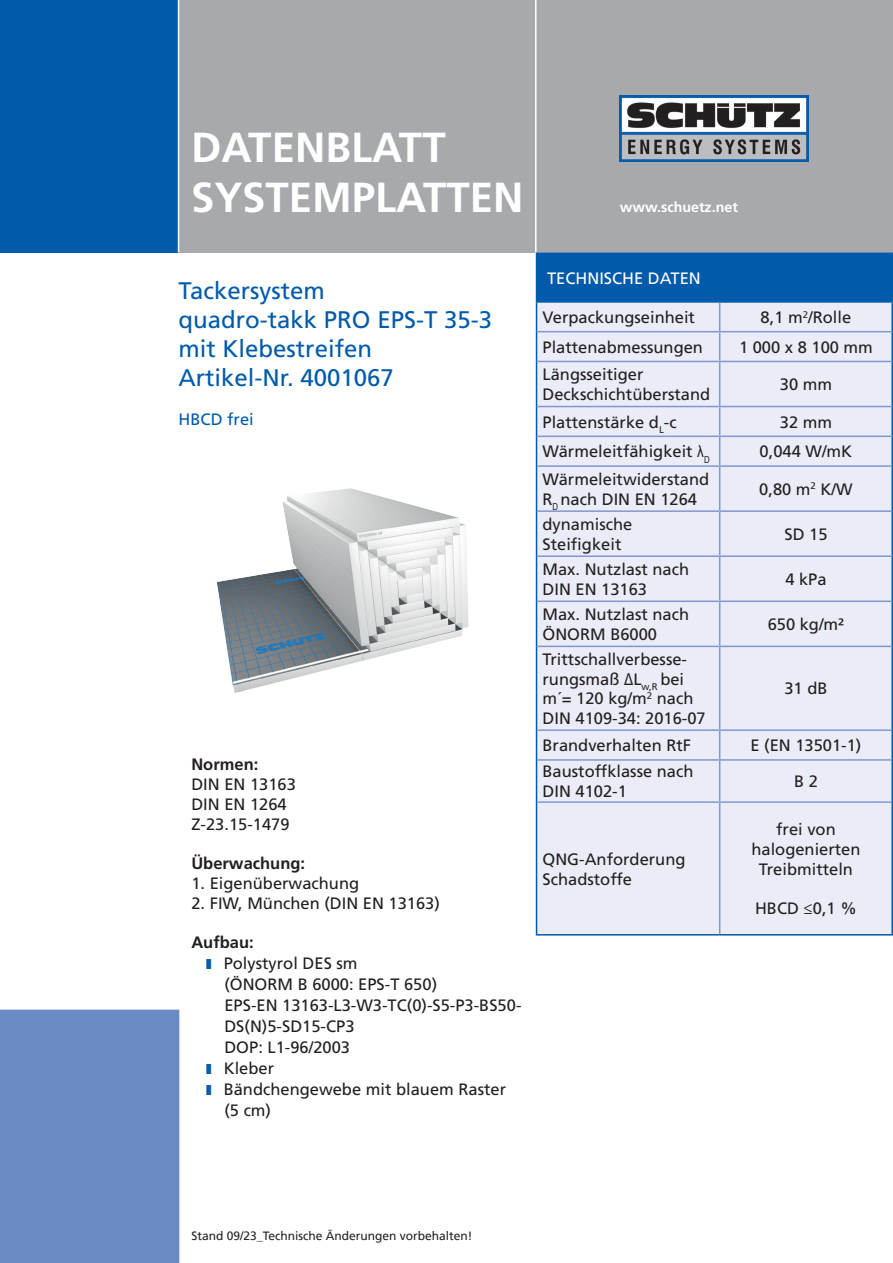
<style>
.page{position:relative;width:893px;height:1263px;background:#fff}
.page>*{position:absolute;margin:0;border:0;box-sizing:border-box;transform-origin:0 0}
.t1{font:700 42px/50.4px "Frutiger LT Std";color:#fff}
.t2{font:24px "Frutiger LT Std";color:#015aaa}
.t3{font:16.5px/19.8px "Frutiger LT Std";color:#231f20}
.t4{font:700 16.5px "Frutiger LT Std";color:#231f20}
.t5{font:16.5px "Frutiger LT Std";color:#fff}
.t6{font:16.5px "Frutiger LT Std";color:#015aaa}
.t7{font:700 14.25px "Frutiger LT Std";color:#fff}
.t8{font:12px "Frutiger";color:#231f20}
.s1{font-weight:900;font-size:14.25px;color:#015dab}
.s2{font-family:"Arial Narrow"}
</style>
<div class="page">
<div style="left:179px;top:0;width:178px;height:253px;background:#a8a9ad"></div>
<div style="left:357px;top:0;width:179px;height:253px;background:#a8a9ad"></div>
<div style="left:536px;top:0;width:178px;height:253px;background:#a8a9ad"></div>
<div style="left:714px;top:0;width:179px;height:253px;background:#a8a9ad"></div>
<div style="left:0;top:0;width:179px;height:253px;background:#015aaa"></div>
<hr style="left:535px;top:0;width:1px;height:253px;background:#fff">
<hr style="left:178px;top:0;width:1px;height:253px;background:#fff">
<div style="left:0;top:1010px;width:179px;height:253px;background:#6a8ac5"></div>
<img style="left:620px;top:96px;width:189px;height:66px">
<div style="left:536px;top:253px;width:356px;height:49px;background:#015aaa"></div>
<div style="left:537px;top:303px;width:354px;height:631px;background:#eaedf7"></div>
<hr style="left:891px;top:303px;width:2px;height:29px;background:#015aaa">
<svg style="left:536px;top:303px;width:1px;height:58px"></svg>
<hr style="left:891px;top:332px;width:2px;height:29px;background:#015aaa">
<hr style="left:536px;top:361px;width:1px;height:45px;background:#015aaa">
<hr style="left:891px;top:361px;width:2px;height:45px;background:#015aaa">
<hr style="left:536px;top:406px;width:1px;height:30px;background:#015aaa">
<hr style="left:891px;top:406px;width:2px;height:30px;background:#015aaa">
<hr style="left:536px;top:436px;width:1px;height:30px;background:#015aaa">
<hr style="left:891px;top:436px;width:2px;height:30px;background:#015aaa">
<hr style="left:536px;top:466px;width:1px;height:45px;background:#015aaa">
<hr style="left:891px;top:466px;width:2px;height:45px;background:#015aaa">
<hr style="left:536px;top:511px;width:1px;height:45px;background:#015aaa">
<hr style="left:891px;top:511px;width:2px;height:45px;background:#015aaa">
<hr style="left:536px;top:556px;width:1px;height:45px;background:#015aaa">
<hr style="left:891px;top:556px;width:2px;height:45px;background:#015aaa">
<hr style="left:536px;top:601px;width:1px;height:45px;background:#015aaa">
<hr style="left:891px;top:601px;width:2px;height:45px;background:#015aaa">
<hr style="left:536px;top:646px;width:1px;height:84px;background:#015aaa">
<hr style="left:891px;top:646px;width:2px;height:84px;background:#015aaa">
<hr style="left:536px;top:730px;width:1px;height:30px;background:#015aaa">
<hr style="left:891px;top:730px;width:2px;height:30px;background:#015aaa">
<hr style="left:536px;top:760px;width:1px;height:42px;background:#015aaa">
<hr style="left:891px;top:760px;width:2px;height:42px;background:#015aaa">
<hr style="left:536px;top:802px;width:1px;height:132px;background:#015aaa">
<hr style="left:891px;top:802px;width:2px;height:132px;background:#015aaa">
<hr style="left:536px;top:934px;width:184px;height:1px;background:#015aaa">
<hr style="left:720px;top:934px;width:173px;height:1px;background:#015aaa">
<hr style="left:720px;top:253px;width:173px;height:1px;background:#015aaa">
<hr style="left:891px;top:254px;width:2px;height:47px;background:#015aaa">
<hr style="left:536px;top:301px;width:184px;height:2px;background:#015aaa">
<hr style="left:720px;top:301px;width:173px;height:2px;background:#015aaa">
<hr style="left:537px;top:331px;width:183px;height:1px;background:#8197cd">
<hr style="left:720px;top:331px;width:171px;height:1px;background:#8197cd">
<svg style="left:719px;top:303px;width:1px;height:58px"></svg>
<hr style="left:537px;top:361px;width:183px;height:1px;background:#8197cd">
<hr style="left:720px;top:361px;width:171px;height:1px;background:#8197cd">
<hr style="left:719px;top:362px;width:1px;height:44px;background:#8197cd">
<hr style="left:537px;top:406px;width:183px;height:1px;background:#8197cd">
<hr style="left:720px;top:406px;width:171px;height:1px;background:#8197cd">
<hr style="left:537px;top:436px;width:183px;height:1px;background:#8197cd">
<hr style="left:720px;top:436px;width:171px;height:1px;background:#8197cd">
<svg style="left:719px;top:407px;width:1px;height:58px"></svg>
<hr style="left:537px;top:465px;width:183px;height:2px;background:#8197cd">
<hr style="left:720px;top:465px;width:171px;height:2px;background:#8197cd">
<hr style="left:719px;top:467px;width:1px;height:43px;background:#8197cd">
<hr style="left:537px;top:510px;width:183px;height:2px;background:#8197cd">
<hr style="left:720px;top:510px;width:171px;height:2px;background:#8197cd">
<hr style="left:719px;top:512px;width:1px;height:43px;background:#8197cd">
<hr style="left:537px;top:555px;width:183px;height:2px;background:#8197cd">
<hr style="left:720px;top:555px;width:171px;height:2px;background:#8197cd">
<hr style="left:719px;top:557px;width:1px;height:43px;background:#8197cd">
<hr style="left:537px;top:600px;width:183px;height:2px;background:#8197cd">
<hr style="left:720px;top:600px;width:171px;height:2px;background:#8197cd">
<hr style="left:719px;top:602px;width:1px;height:44px;background:#8197cd">
<hr style="left:537px;top:646px;width:183px;height:1px;background:#8197cd">
<hr style="left:720px;top:646px;width:171px;height:1px;background:#8197cd">
<hr style="left:719px;top:647px;width:1px;height:82px;background:#8197cd">
<hr style="left:537px;top:729px;width:183px;height:2px;background:#8197cd">
<hr style="left:720px;top:729px;width:171px;height:2px;background:#8197cd">
<svg style="left:719px;top:731px;width:1px;height:28px"></svg>
<hr style="left:537px;top:759px;width:183px;height:2px;background:#8197cd">
<hr style="left:720px;top:759px;width:171px;height:2px;background:#8197cd">
<hr style="left:719px;top:761px;width:1px;height:40px;background:#8197cd">
<hr style="left:719px;top:803px;width:1px;height:131px;background:#8197cd">
<hr style="left:537px;top:801px;width:183px;height:2px;background:#8197cd">
<hr style="left:720px;top:801px;width:171px;height:2px;background:#8197cd">
<img style="left:217px;top:488px;width:251px;height:205px">
<p class="t1" style="left:191px;top:122px;width:334px">DATENBLATT<br>SYSTEMPLATTEN</p>
<p class="t7" style="left:620px;top:199px;width:119px">www.schuetz.net</p>
<p class="t2" style="left:179px;top:277px;width:148px">Tackersystem</p>
<p class="t2" style="left:179px;top:306px;width:315px">quadro-takk PRO EPS-T 35-3</p>
<p class="t2" style="left:179px;top:335px;width:195px">mit Klebestreifen</p>
<p class="t2" style="left:179px;top:363px;width:217px">Artikel-Nr. 4001067</p>
<p class="t6" style="left:179px;top:410px;width:77px">HBCD frei</p>
<p class="t4" style="left:191px;top:755px;width:68px">Normen:</p>
<p class="t3" style="left:191px;top:774px;width:106px">DIN EN 13163</p>
<p class="t3" style="left:191px;top:794px;width:97px">DIN EN 1264</p>
<p class="t3" style="left:191px;top:814px;width:100px">Z-23.15-1479</p>
<p class="t4" style="left:191px;top:854px;width:115px">Überwachung:</p>
<p class="t3" style="left:191px;top:873px;width:169px">1. Eigenüberwachung</p>
<p class="t3" style="left:191px;top:893px;width:250px">2. FIW, München (DIN EN 13163)</p>
<p class="t4" style="left:191px;top:933px;width:64px">Aufbau:</p>
<p class="t3" style="left:206px;top:954px;width:153px"><span class="s1">II</span> Polystyrol DES sm</p>
<p class="t3" style="left:224px;top:974px;width:299px;line-height:21px">(ÖNORM B 6000: EPS-T 650)<br>EPS-EN 13163-L3-W3-TC(0)-S5-P3-BS50-<br>DS(N)5-SD15-CP3</p>
<p class="t3" style="left:224px;top:1038px;width:127px">DOP: L1-96/2003</p>
<p class="t3" style="left:206px;top:1059px;width:70px"><span class="s1">II</span> Kleber</p>
<p class="t3" style="left:206px;top:1080px;width:302px"><span class="s1">II</span> Bändchengewebe mit blauem Raster</p>
<p class="t3" style="left:224px;top:1101px;width:48px">(5 cm)</p>
<p class="t5" style="left:547px;top:268px;width:155px">TECHNISCHE DATEN</p>
<p class="t3" style="left:542px;top:307px;width:154px">Verpackungseinheit</p>
<p class="t3" style="left:761px;top:307px;width:92px">8,1 m<sup>2</sup>/Rolle</p>
<p class="t3" style="left:542px;top:337px;width:162px">Plattenabmessungen</p>
<p class="t3" style="left:739px;top:337px;width:135px">1 000 x 8 100 mm</p>
<p class="t3" style="left:542px;top:365px;width:102px">Längsseitiger</p>
<p class="t3" style="left:542px;top:384px;width:169px">Deckschichtüberstand</p>
<p class="t3" style="left:780px;top:375px;width:54px">30 mm</p>
<p class="t3" style="left:542px;top:412px;width:136px">Plattenstärke d<sub>L</sub>-c</p>
<p class="t3" style="left:780px;top:412px;width:54px">32 mm</p>
<p class="t3" style="left:542px;top:442px;width:169px">Wärmeleitfähigkeit <span class="s2">λ</span><sub>D</sub></p>
<p class="t3" style="left:760px;top:442px;width:94px">0,044 W/mK</p>
<p class="t3" style="left:542px;top:469px;width:168px">Wärmeleitwiderstand<br>R<sub>D</sub> nach DIN EN 1264</p>
<p class="t3" style="left:759px;top:479px;width:95px">0,80 m<sup>2</sup> K/W</p>
<p class="t3" style="left:542px;top:514px;width:91px">dynamische</p>
<p class="t3" style="left:542px;top:534px;width:80px">Steifigkeit</p>
<p class="t3" style="left:784px;top:524px;width:45px">SD 15</p>
<p class="t3" style="left:542px;top:559px;width:148px">Max. Nutzlast nach<br>DIN EN 13163</p>
<p class="t3" style="left:785px;top:569px;width:43px">4 kPa</p>
<p class="t3" style="left:542px;top:605px;width:148px">Max. Nutzlast nach<br>ÖNORM B6000</p>
<p class="t3" style="left:768px;top:614px;width:78px">650 kg/m²</p>
<p class="t3" style="left:542px;top:649px;width:165px">Trittschallverbesse&shy;rungsmaß <span class="s2">Δ</span>L<sub>w,R</sub> bei m´= 120 kg/m<sup>2</sup> nach<br>DIN 4109-34: 2016-07</p>
<p class="t3" style="left:784px;top:679px;width:45px">31 dB</p>
<p class="t3" style="left:542px;top:736px;width:150px">Brandverhalten RtF</p>
<p class="t3" style="left:750px;top:736px;width:112px">E (EN 13501-1)</p>
<p class="t3" style="left:542px;top:762px;width:152px">Baustoffklasse nach<br>DIN 4102-1</p>
<p class="t3" style="left:794px;top:772px;width:25px">B 2</p>
<p class="t3" style="left:542px;top:849px;width:144px">QNG-Anforderung</p>
<p class="t3" style="left:542px;top:869px;width:91px">Schadstoffe</p>
<p class="t3" style="left:776px;top:819px;width:61px">frei von</p>
<p class="t3" style="left:751px;top:839px;width:111px">halogenierten</p>
<p class="t3" style="left:759px;top:859px;width:96px">Treibmitteln</p>
<p class="t3" style="left:755px;top:899px;width:103px">HBCD ≤0,1 %</p>
<p class="t8" style="left:191px;top:1229px;width:283px">Stand 09/23_Technische Änderungen vorbehalten!</p>
</div>
